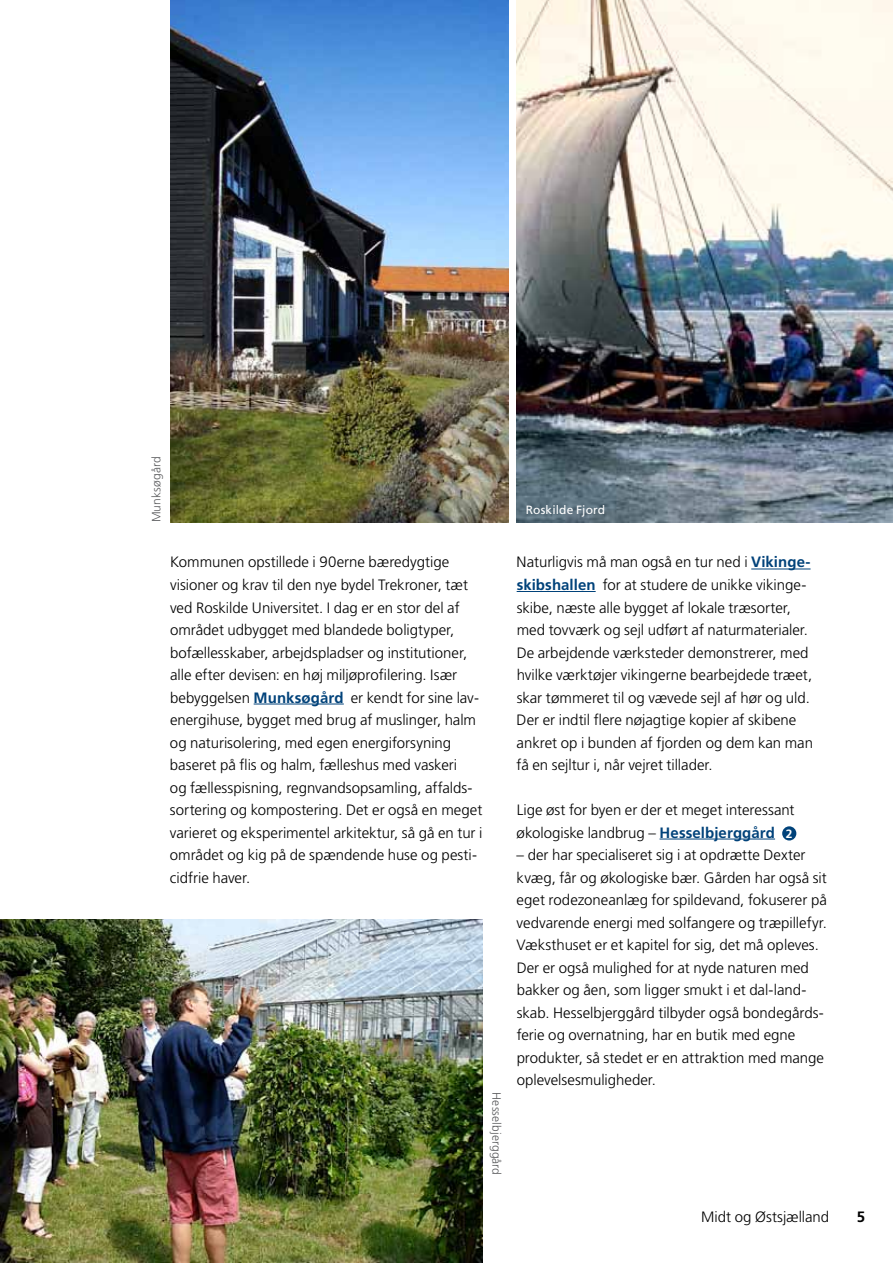
<style>
.page{position:relative;width:893px;height:1263px;background:#fff}
.page>*{position:absolute;margin:0;border:0;box-sizing:border-box;transform-origin:0 0}
.t1{font:300 15px/22.5px "Frutiger LT Std";color:#000}
.t2{font:700 15px "Frutiger LT Std";color:#000}
.t3{font:300 12px "Frutiger LT Std";letter-spacing:.005em;color:#58595b}
.t4{font:12px "Frutiger LT Std";letter-spacing:.01em;color:#fff}
.s1{font-weight:700;color:#00427a}
.s2{font-weight:700;font-size:12px;color:#fff}
</style>
<div class="page">
<hr style="left:254px;top:704px;width:90px;height:1px;background:#00427a">
<img style="left:170px;top:0;width:338px;height:522px">
<hr style="left:751px;top:569px;width:60px;height:1px;background:#00427a">
<hr style="left:517px;top:591px;width:79px;height:1px;background:#00427a">
<hr style="left:659px;top:839px;width:116px;height:1px;background:#00427a">
<div style="left:782px;top:826px;width:14px;height:14px;background:#00427a;border-radius:50%"></div>
<img style="left:517px;top:0;width:376px;height:522px">
<img style="left:0;top:920px;width:483px;height:343px">
<p class="t3" style="left:150px;top:522px;width:67px;rotate:-90deg">Munksøgård</p>
<p class="t4" style="left:526px;top:502px;width:81px">Roskilde Fjord</p>
<p class="t1" style="left:170px;top:551px;width:314px">Kommunen opstillede i 90erne bæredygtige visioner og krav til den nye bydel Trekroner, tæt ved Roskilde Universitet. I dag er en stor del af området udbygget med blandede boligtyper, bofællesskaber, arbejdspladser og institutioner, alle efter devisen: en høj miljøprofilering. Især bebyggelsen <span class="s1">Munksøgård</span> er kendt for sine lav&shy;energihuse, bygget med brug af muslinger, halm og naturisolering, med egen energiforsyning baseret på flis og halm, fælleshus med vaskeri<br>og fællesspisning, regnvandsopsamling, affalds&shy;sortering og kompostering. Det er også en meget varieret og eksperimentel arkitektur, så gå en tur i området og kig på de spændende huse og pesti&shy;cidfrie haver.</p>
<p class="t1" style="left:517px;top:551px;width:298px">Naturligvis må man også en tur ned i <span class="s1">Vikinge&shy;skibshallen</span> for at studere de unikke vikinge&shy;skibe, næste alle bygget af lokale træsorter, med tovværk og sejl udført af naturmaterialer.<br>De arbejdende værksteder demonstrerer, med hvilke værktøjer vikingerne bearbejdede træet, skar tømmeret til og vævede sejl af hør og uld.<br>Der er indtil flere nøjagtige kopier af skibene ankret op i bunden af fjorden og dem kan man få en sejltur i, når vejret tillader.</p>
<p class="t1" style="left:517px;top:799px;width:279px">Lige øst for byen er der et meget interessant økologiske landbrug – <span class="s1">Hesselbjerggård</span> <span class="s2">2</span></p>
<p class="t1" style="left:517px;top:844px;width:312px">– der har specialiseret sig i at opdrætte Dexter kvæg, får og økologiske bær. Gården har også sit eget rodezoneanlæg for spildevand, fokuserer på vedvarende energi med solfangere og træpillefyr.<br>Væksthuset er et kapitel for sig, det må opleves.<br>Der er også mulighed for at nyde naturen med bakker og åen, som ligger smukt i et dal-land&shy;skab. Hesselbjerggård tilbyder også bondegårds&shy;ferie og overnatning, har en butik med egne produkter, så stedet er en attraktion med mange oplevelsesmuligheder.</p>
<p class="t3" style="left:504px;top:1092px;width:84px;rotate:90deg">Hesselbjerggård</p>
<p class="t1" style="left:701px;top:1206px;width:129px">Midt og Østsjælland</p>
<p class="t2" style="left:857px;top:1208px;width:10px">5</p>
</div>
